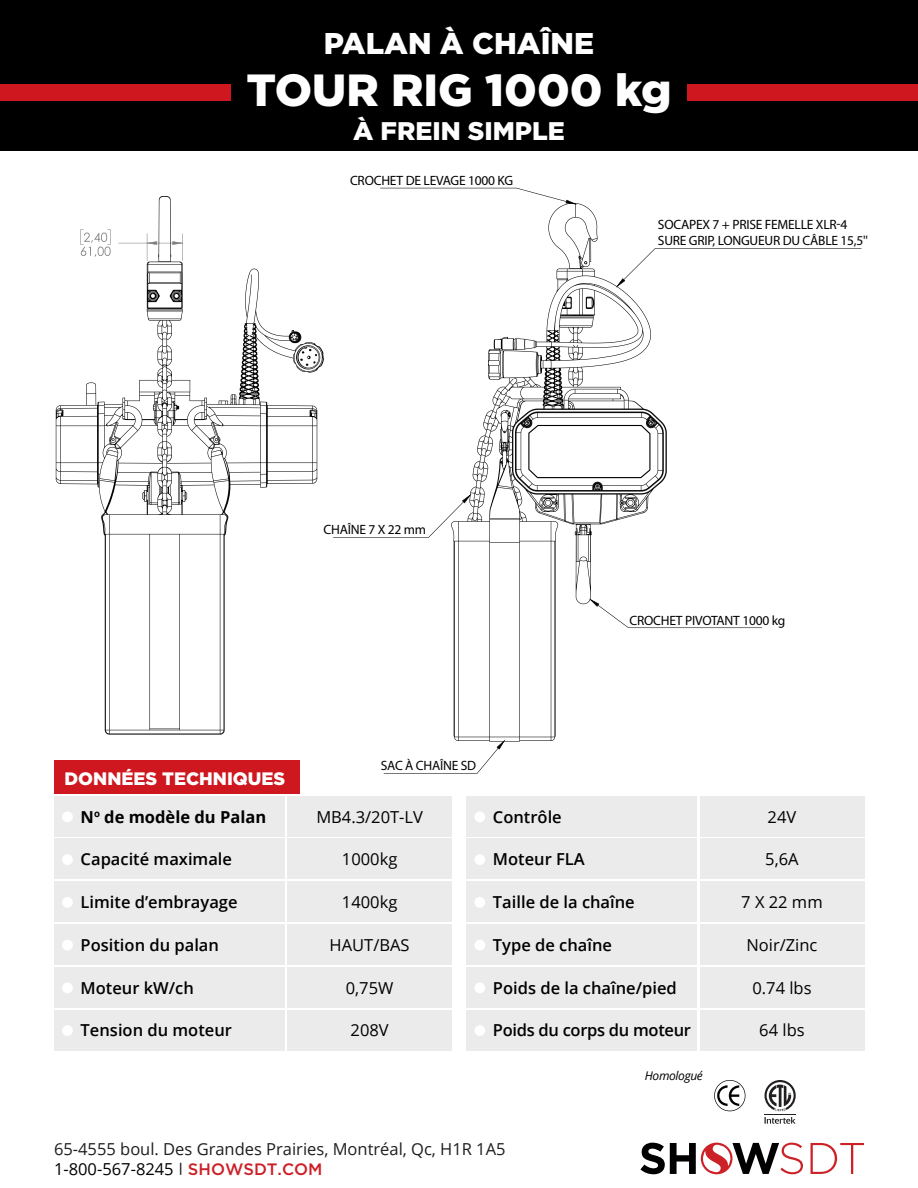
<style>
.page{position:relative;width:918px;height:1188px;background:#fff}
.page>*{position:absolute;margin:0;border:0;box-sizing:border-box;transform-origin:0 0}
.t1{font:900 45px "Gotham";color:#fff}
.t2{font:900 30px "Gotham";color:#fff}
.t3{font:900 25.5px "Gotham";color:#fff}
.t4{font:900 18px "Gotham";color:#fff}
.t5{font:600 16.5px "Open Sans";color:#000}
.t6{font:16.5px "Open Sans";color:#000}
.t7{font:16.5px/19.8px "Open Sans";color:#201d1e}
.t8{font:600 16.5px "Open Sans";letter-spacing:-.02em;color:#000}
.t9{font:700 16.5px "Open Sans";color:#000}
.t10{font:13.5px/16.2px "Myriad Pro";letter-spacing:-.015em;color:#000}
.t11{font:italic 12px "Open Sans";letter-spacing:-.025em;color:#000}
.s1{color:#000}
.s2{font-family:"Gotham";font-weight:500;color:#cc2028}
</style>
<div class="page">
<div style="left:0;top:0;width:918px;height:151px;background:#000"></div>
<div style="left:0;top:85px;width:918px;height:16px;background:#ce171e"></div>
<svg style="left:811px;top:1143px;width:53px;height:31px"></svg>
<svg style="left:640px;top:1142px;width:163px;height:32px"></svg>
<div style="left:231px;top:66px;width:456px;height:56px;background:#000"></div>
<div style="left:288px;top:796px;width:164px;height:40px;background:#ebebeb"></div>
<div style="left:54px;top:796px;width:231px;height:40px;background:#ebebeb"></div>
<div style="left:288px;top:839px;width:164px;height:40px;background:#ebebeb"></div>
<div style="left:54px;top:839px;width:231px;height:40px;background:#ebebeb"></div>
<div style="left:288px;top:881px;width:164px;height:41px;background:#ebebeb"></div>
<div style="left:54px;top:881px;width:231px;height:41px;background:#ebebeb"></div>
<div style="left:288px;top:924px;width:164px;height:41px;background:#ebebeb"></div>
<div style="left:54px;top:924px;width:231px;height:41px;background:#ebebeb"></div>
<div style="left:288px;top:967px;width:164px;height:41px;background:#ebebeb"></div>
<div style="left:54px;top:967px;width:231px;height:41px;background:#ebebeb"></div>
<div style="left:288px;top:1010px;width:164px;height:41px;background:#ebebeb"></div>
<div style="left:54px;top:1010px;width:231px;height:41px;background:#ebebeb"></div>
<div style="left:62px;top:854px;width:11px;height:11px;background:#fff;border-radius:50%"></div>
<div style="left:62px;top:897px;width:11px;height:11px;background:#fff;border-radius:50%"></div>
<div style="left:62px;top:1025px;width:11px;height:11px;background:#fff;border-radius:50%"></div>
<div style="left:62px;top:811px;width:11px;height:11px;background:#fff;border-radius:50%"></div>
<div style="left:62px;top:940px;width:11px;height:11px;background:#fff;border-radius:50%"></div>
<div style="left:62px;top:982px;width:11px;height:11px;background:#fff;border-radius:50%"></div>
<div style="left:54px;top:760px;width:245px;height:34px;background:#ce171e"></div>
<div style="left:700px;top:796px;width:164px;height:40px;background:#ebebeb"></div>
<div style="left:466px;top:796px;width:231px;height:40px;background:#ebebeb"></div>
<div style="left:700px;top:839px;width:164px;height:40px;background:#ebebeb"></div>
<div style="left:466px;top:839px;width:231px;height:40px;background:#ebebeb"></div>
<div style="left:700px;top:881px;width:164px;height:41px;background:#ebebeb"></div>
<div style="left:466px;top:881px;width:231px;height:41px;background:#ebebeb"></div>
<div style="left:700px;top:924px;width:164px;height:41px;background:#ebebeb"></div>
<div style="left:466px;top:924px;width:231px;height:41px;background:#ebebeb"></div>
<div style="left:700px;top:967px;width:164px;height:41px;background:#ebebeb"></div>
<div style="left:466px;top:967px;width:231px;height:41px;background:#ebebeb"></div>
<div style="left:700px;top:1010px;width:164px;height:41px;background:#ebebeb"></div>
<div style="left:466px;top:1010px;width:231px;height:41px;background:#ebebeb"></div>
<div style="left:474px;top:854px;width:11px;height:11px;background:#fff;border-radius:50%"></div>
<div style="left:474px;top:897px;width:11px;height:11px;background:#fff;border-radius:50%"></div>
<div style="left:474px;top:1025px;width:11px;height:11px;background:#fff;border-radius:50%"></div>
<div style="left:474px;top:811px;width:11px;height:11px;background:#fff;border-radius:50%"></div>
<div style="left:474px;top:940px;width:11px;height:11px;background:#fff;border-radius:50%"></div>
<div style="left:474px;top:982px;width:11px;height:11px;background:#fff;border-radius:50%"></div>
<svg style="left:451px;top:203px;width:216px;height:539px"></svg>
<svg style="left:56px;top:196px;width:268px;height:539px"></svg>
<svg style="left:714px;top:1080px;width:31px;height:31px"></svg>
<svg style="left:765px;top:1117px;width:31px;height:7px"></svg>
<hr style="left:765px;top:1114px;width:31px;height:1px;background:#221f1f">
<svg style="left:765px;top:1080px;width:31px;height:31px"></svg>
<h2 class="t2" style="left:324px;top:23px;width:272px">PALAN À CHAÎNE</h2>
<h1 class="t1" style="left:246px;top:59px;width:427px">TOUR RIG 1000 kg</h1>
<h3 class="t3" style="left:353px;top:114px;width:213px">À FREIN SIMPLE</h3>
<p class="t10" style="left:350px;top:172px;width:165px">CROCHET DE LEVAGE 1000 KG</p>
<p class="t10" style="left:658px;top:216px;width:212px">SOCAPEX 7 + PRISE FEMELLE XLR-4<br>SURE GRIP, LONGUEUR DU CÂBLE 15,5''</p>
<p class="t10" style="left:324px;top:521px;width:104px">CHAÎNE 7 X 22 mm</p>
<p class="t10" style="left:629px;top:612px;width:157px">CROCHET PIVOTANT 1000 kg</p>
<p class="t4" style="left:64px;top:766px;width:222px">DONNÉES TECHNIQUES</p>
<p class="t9" style="left:81px;top:805px;width:187px">N<sup>o</sup> de modèle du Palan</p>
<p class="t5" style="left:81px;top:848px;width:153px">Capacité maximale</p>
<p class="t5" style="left:81px;top:891px;width:158px">Limite d’embrayage</p>
<p class="t5" style="left:81px;top:933px;width:140px">Position du palan</p>
<p class="t5" style="left:81px;top:976px;width:115px">Moteur kW/ch</p>
<p class="t5" style="left:81px;top:1019px;width:153px">Tension du moteur</p>
<p class="t10" style="left:381px;top:757px;width:97px">SAC À CHAÎNE SD</p>
<p class="t6" style="left:316px;top:805px;width:108px">MB4.3/20T-LV</p>
<p class="t6" style="left:342px;top:848px;width:57px">1000kg</p>
<p class="t6" style="left:342px;top:891px;width:57px">1400kg</p>
<p class="t6" style="left:330px;top:934px;width:82px">HAUT/BAS</p>
<p class="t6" style="left:346px;top:976px;width:49px">0,75W</p>
<p class="t6" style="left:351px;top:1019px;width:40px">208V</p>
<p class="t5" style="left:493px;top:805px;width:70px">Contrôle</p>
<p class="t5" style="left:493px;top:848px;width:93px">Moteur FLA</p>
<p class="t5" style="left:493px;top:891px;width:143px">Taille de la chaîne</p>
<p class="t5" style="left:493px;top:933px;width:121px">Type de chaîne</p>
<p class="t5" style="left:493px;top:976px;width:185px">Poids de la chaîne/pied</p>
<p class="t8" style="left:493px;top:1019px;width:200px">Poids du corps du moteur</p>
<p class="t11" style="left:645px;top:1068px;width:60px">Homologué</p>
<p class="t6" style="left:768px;top:805px;width:30px">24V</p>
<p class="t6" style="left:765px;top:848px;width:35px">5,6A</p>
<p class="t6" style="left:741px;top:891px;width:83px">7 X 22 mm</p>
<p class="t6" style="left:747px;top:934px;width:72px">Noir/Zinc</p>
<p class="t6" style="left:752px;top:976px;width:61px">0.74 lbs</p>
<p class="t6" style="left:759px;top:1019px;width:47px">64 lbs</p>
<p class="t7" style="left:54px;top:1139px;width:453px">65-4555 boul. Des Grandes Prairies, Montréal, Qc, H1R 1A5<br><span class="s1">1-800-567-8245</span> <sup>|</sup> <span class="s2">SHOWSDT.COM</span></p>
</div>
